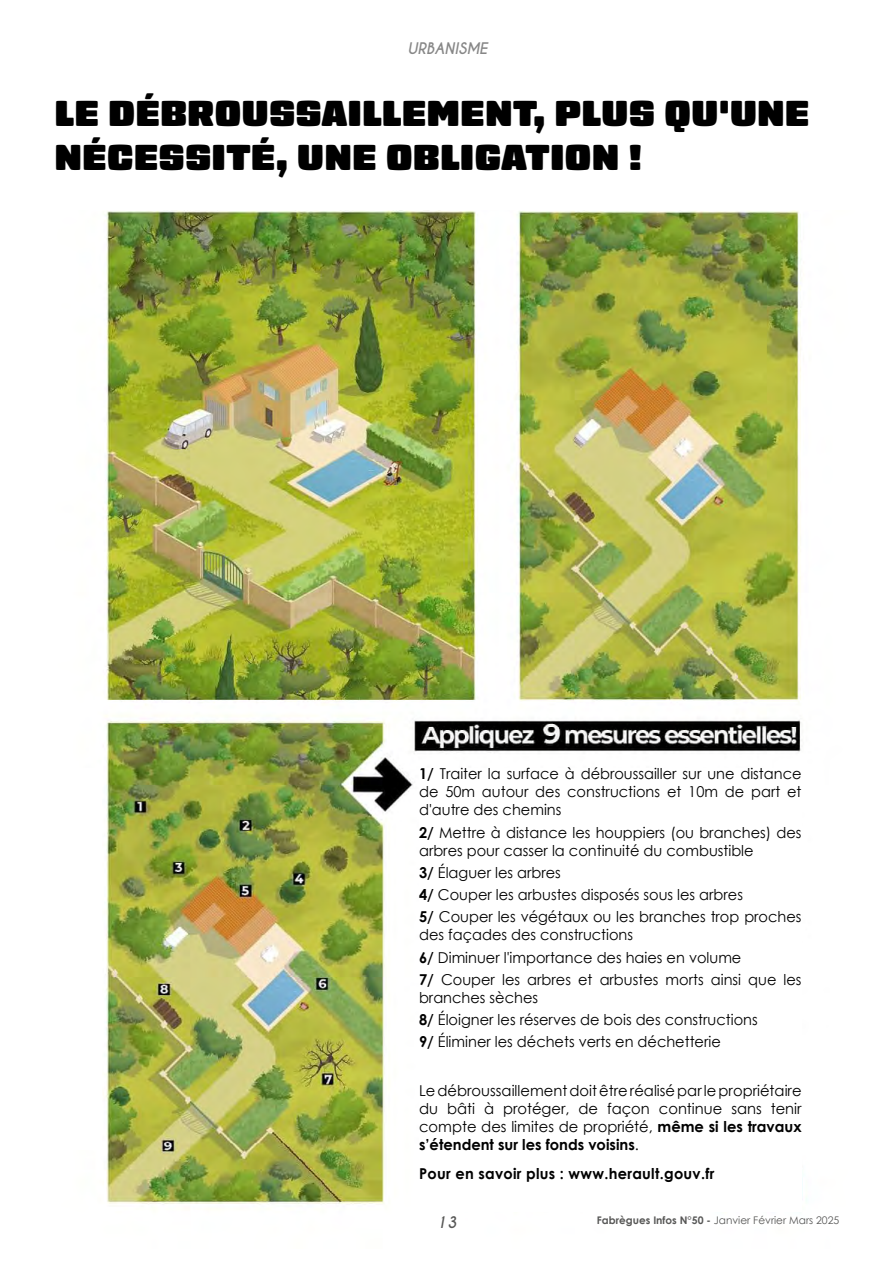
<style>
.page{position:relative;width:893px;height:1263px;background:#fff}
.page>*{position:absolute;margin:0;border:0;box-sizing:border-box;transform-origin:0 0}
.t1{font:36px/43.2px "Gigalypse";color:#000;scale:.96 1}
.t2{font:15px/18px "Century Gothic";color:#000}
.t3{font:700 15px "Century Gothic";letter-spacing:.02em;color:#000}
.t4{font:italic 700 15px "Caviar Dreams";color:#878787}
.t5{font:italic 700 15px "Caviar Dreams";color:#575756}
.t6{font:10.5px "Century Gothic";color:#575756}
.s1{font-weight:700}
</style>
<div class="page">
<img style="left:105px;top:210px;width:702px;height:995px">
<div style="left:419px;top:768px;width:382px;height:444px;background:#fff"></div>
<p class="t4" style="left:407px;top:39px;width:82px">URBANISME</p>
<h1 class="t1" style="left:54px;top:92px;width:788px">LE DÉBROUSSAILLEMENT, PLUS QU'UNE<br>NÉCESSITÉ, UNE OBLIGATION !</h1>
<p class="t2" style="left:419px;top:765px;width:384px;text-align:justify"><span class="s1">1/</span> Traiter la surface à débroussailler sur une distance de 50m autour des constructions et 10m de part et d'autre des chemins</p>
<p class="t2" style="left:419px;top:823px;width:384px"><span class="s1">2/</span> Mettre à distance les houppiers (ou branches) des arbres pour casser la continuité du combustible</p>
<p class="t2" style="left:419px;top:861px;width:384px;line-height:22.2px"><span class="s1">3/</span> Élaguer les arbres<br><span class="s1">4/</span> Couper les arbustes disposés sous les arbres<br><span class="s1">5/</span> Couper les végétaux ou les branches trop proches</p>
<p class="t2" style="left:419px;top:924px;width:384px;line-height:22.2px">des façades des constructions<br><span class="s1">6/</span> Diminuer l'importance des haies en volume<br><span class="s1">7/</span> Couper les arbres et arbustes morts ainsi que les</p>
<p class="t2" style="left:419px;top:986px;width:340px;line-height:22.2px">branches sèches<br><span class="s1">8/</span> Éloigner les réserves de bois des constructions<br><span class="s1">9/</span> Éliminer les déchets verts en déchetterie</p>
<p class="t2" style="left:419px;top:1081px;width:384px;text-align:justify">Le débroussaillement doit être réalisé par le propriétaire du bâti à protéger, de façon continue sans tenir compte des limites de propriété, <span class="s1">même si les travaux s’étendent sur les fonds voisins</span>.</p>
<p class="t3" style="left:419px;top:1162px;width:297px">Pour en savoir plus : www.herault.gouv.fr</p>
<p class="t5" style="left:436px;top:1213px;width:22px">13</p>
<p class="t6" style="left:597px;top:1213px;width:244px"><span class="s1">Fabrègues Infos N°50 -</span> Janvier Février Mars 2025</p>
</div>
